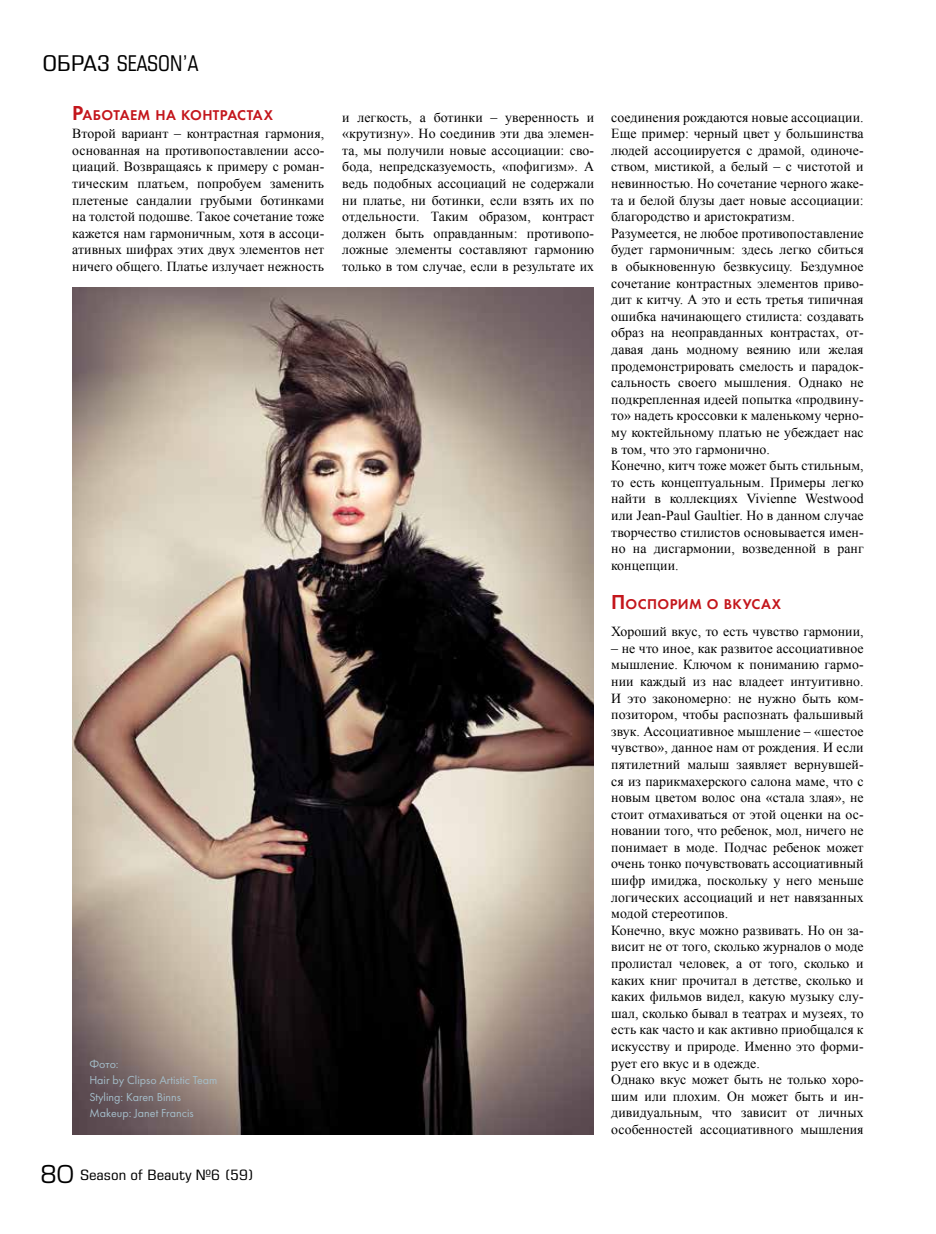
<style>
.page{position:relative;width:936px;height:1234px;background:#fff}
.page>*{position:absolute;margin:0;border:0;box-sizing:border-box;transform-origin:0 0}
.t1{font:21px "Europe Cond";color:#000;scale:1.25 1}
.t2{font:14.7px "Futura Demi C";letter-spacing:.025em;color:#c4161c}
.t3{font:13.8px/16.6px "Times New Roman";letter-spacing:.005em;color:#000}
.t4{font:13.8px "Europe Cond";color:#000;scale:1.25 1}
.t5{font:12px/16.6px "Futura Book C";color:#a4bdca}
.s1{font-size:21px}
.s2{font-family:"Europe";font-size:24px}
</style>
<div class="page">
<img style="left:72px;top:287px;width:522px;height:846px">
<h1 class="t1" style="left:43px;top:50px;width:126px">ОБРАЗ SEASON’A</h1>
<p class="t2" style="left:72px;top:106px;width:202px"><span class="s1">Р</span>аботаем на контрастах</p>
<p class="t3" style="left:72px;top:125px;width:253px;text-align:justify">Второй вариант – контрастная гармония, основанная на противопоставлении ассо&shy;циаций. Возвращаясь к примеру с роман&shy;тическим платьем, попробуем заменить плетеные сандалии грубыми ботинками на толстой подошве. Такое сочетание тоже кажется нам гармоничным, хотя в ассоци&shy;ативных шифрах этих двух элементов нет ничего общего. Платье излучает нежность</p>
<p class="t5" style="left:89px;top:1055px;width:129px">Фото:<br>Hair by Clipso Artistic Team<br>Styling: Karen Binns<br>Makeup: Janet Francis</p>
<p class="t4" style="left:41px;top:1166px;width:172px"><span class="s2">80</span> Season of Beauty №6 (59)</p>
<p class="t3" style="left:342px;top:108px;width:253px;text-align:justify">и легкость, а ботинки – уверенность и «крутизну». Но соединив эти два элемен&shy;та, мы получили новые ассоциации: сво&shy;бода, непредсказуемость, «пофигизм». А ведь подобных ассоциаций не содержали ни платье, ни ботинки, если взять их по отдельности. Таким образом, контраст должен быть оправданным: противопо&shy;ложные элементы составляют гармонию только в том случае, если в результате их</p>
<p class="t3" style="left:611px;top:108px;width:254px">соединения рождаются новые ассоциации.<br>Еще пример: черный цвет у большинства людей ассоциируется с драмой, одиноче&shy;ством, мистикой, а белый – с чистотой и невинностью. Но сочетание черного жаке&shy;та и белой блузы дает новые ассоциации: благородство и аристократизм.<br>Разумеется, не любое противопоставление будет гармоничным: здесь легко сбиться в обыкновенную безвкусицу. Бездумное сочетание контрастных элементов приво&shy;дит к китчу. А это и есть третья типичная ошибка начинающего стилиста: создавать образ на неоправданных контрастах, от&shy;давая дань модному веянию или желая продемонстрировать смелость и парадок&shy;сальность своего мышления. Однако не подкрепленная идеей попытка «продвину&shy;то» надеть кроссовки к маленькому черно&shy;му коктейльному платью не убеждает нас в том, что это гармонично.<br>Конечно, китч тоже может быть стильным, то есть концептуальным. Примеры легко найти в коллекциях Vivienne Westwood или Jean-Paul Gaultier. Но в данном случае творчество стилистов основывается имен&shy;но на дисгармонии, возведенной в ранг концепции.</p>
<p class="t2" style="left:611px;top:595px;width:171px"><span class="s1">П</span>оспорим о вкусах</p>
<p class="t3" style="left:611px;top:623px;width:254px">Хороший вкус, то есть чувство гармонии,</p>
<p class="t3" style="left:611px;top:639px;width:254px">– не что иное, как развитое ассоциативное мышление. Ключом к пониманию гармо&shy;нии каждый из нас владеет интуитивно.<br>И это закономерно: не нужно быть ком&shy;позитором, чтобы распознать фальшивый звук. Ассоциативное мышление – «шестое чувство», данное нам от рождения. И если пятилетний малыш заявляет вернувшей&shy;ся из парикмахерского салона маме, что с новым цветом волос она «стала злая», не стоит отмахиваться от этой оценки на ос&shy;новании того, что ребенок, мол, ничего не понимает в моде. Подчас ребенок может очень тонко почувствовать ассоциативный шифр имиджа, поскольку у него меньше логических ассоциаций и нет навязанных модой стереотипов.<br>Конечно, вкус можно развивать. Но он за&shy;висит не от того, сколько журналов о моде пролистал человек, а от того, сколько и каких книг прочитал в детстве, сколько и каких фильмов видел, какую музыку слу&shy;шал, сколько бывал в театрах и музеях, то есть как часто и как активно приобщался к искусству и природе. Именно это форми&shy;рует его вкус и в одежде.<br>Однако вкус может быть не только хоро&shy;шим или плохим. Он может быть и ин&shy;дивидуальным, что зависит от личных особенностей ассоциативного мышления</p>
</div>
